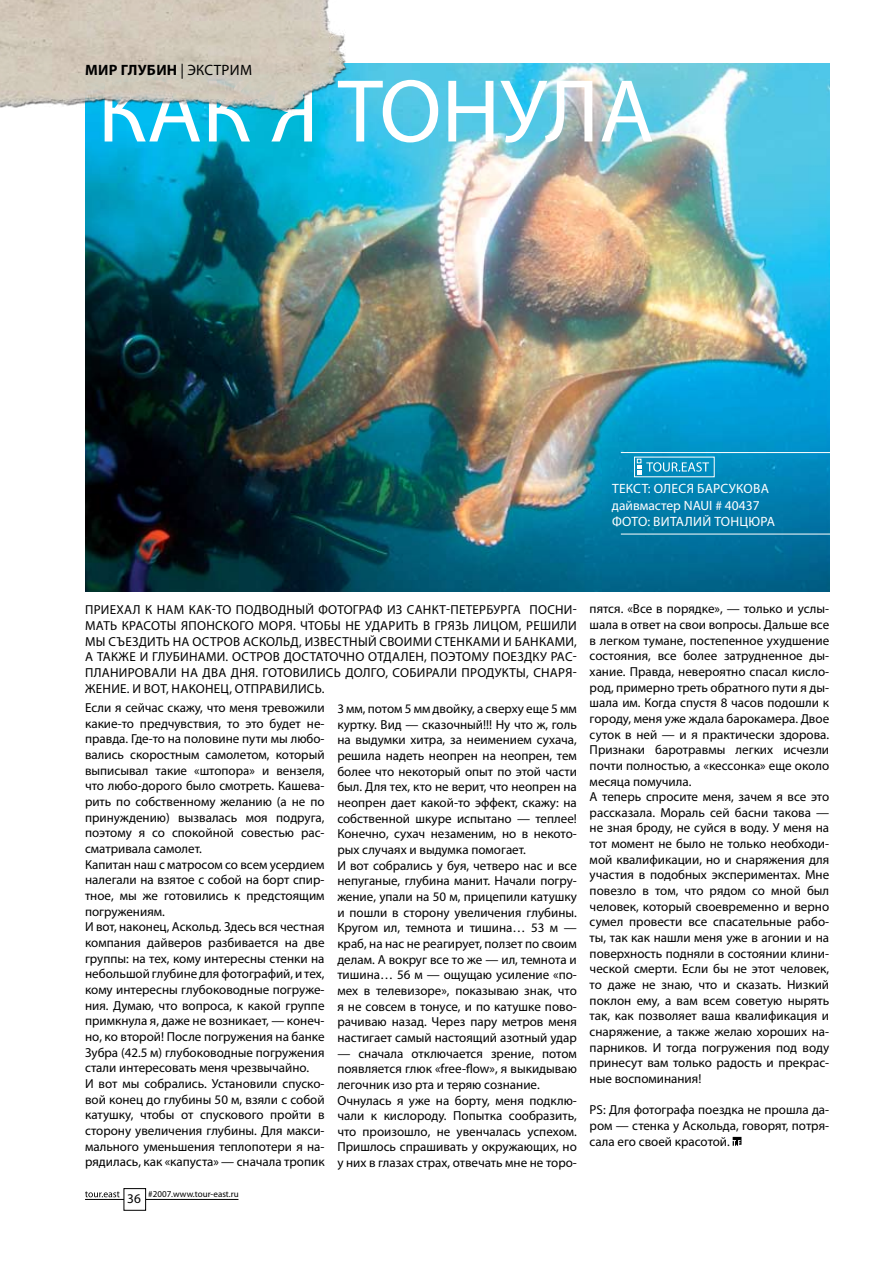
<style>
.page{position:relative;width:893px;height:1263px;background:#fff}
.page>*{position:absolute;margin:0;border:0;box-sizing:border-box;transform-origin:0 0}
.t1{font:90px "Myriad Pro";color:#fff}
.t2{font:700 15px "Myriad Pro";color:#000}
.t3{font:15px "Myriad Pro";letter-spacing:.02em;color:#000}
.t4{font:13.5px "Myriad Pro";color:#fff}
.t5{font:13.5px "Myriad Pro";letter-spacing:.02em;color:#fff}
.t6{font:13.35px "Myriad Pro";color:#000}
.t7{font:13.05px/15.6px "Myriad Pro";color:#000}
.t8{font:9px "Myriad Pro";color:#000}
</style>
<div class="page">
<img style="left:85px;top:64px;width:744px;height:527px">
<svg style="left:733px;top:1137px;width:8px;height:9px"></svg>
<svg style="left:637px;top:459px;width:72px;height:16px"></svg>
<hr style="left:621px;top:452px;width:263px;height:1px;background:#fff">
<hr style="left:621px;top:534px;width:263px;height:1px;background:#fff">
<img style="left:0;top:0;width:356px;height:120px">
<hr style="left:85px;top:1199px;width:153px;height:1px;background:#000">
<svg style="left:85px;top:1191px;width:35px;height:6px"></svg>
<div style="left:124px;top:1188px;width:22px;height:22px;background:#fff"></div>
<div style="left:124px;top:1188px;width:22px;height:22px;border:1px solid #000"></div>
<p class="t2" style="left:85px;top:60px;width:46px">МИР ГЛУБИН</p>
<p class="t3" style="left:180px;top:61px;width:73px">| ЭКСТРИМ</p>
<h1 class="t1" style="left:98px;top:56px;width:558px">КАК Я ТОНУЛА</h1>
<p class="t4" style="left:612px;top:481px;width:60px">ТЕКСТ: Олеся</p>
<p class="t4" style="left:697px;top:481px;width:17px">Барсукова</p>
<p class="t4" style="left:612px;top:497px;width:80px">дайвмастер NAUI</p>
<p class="t4" style="left:715px;top:497px;width:46px"># 40437</p>
<p class="t4" style="left:612px;top:513px;width:58px">ФОТО: Виталий</p>
<p class="t5" style="left:714px;top:513px;width:62px">ТОНЦЮРА</p>
<p class="t7" style="left:85px;top:602px;width:18px">Приехал</p>
<p class="t7" style="left:145px;top:602px;width:22px">к нам</p>
<p class="t7" style="left:189px;top:602px;width:57px">как-топодводный</p>
<p class="t7" style="left:319px;top:602px;width:9px">фотограф</p>
<p class="t7" style="left:387px;top:602px;width:37px">из Санкт</p>
<p class="t7" style="left:446px;top:602px;width:21px">-Петербурга</p>
<p class="t7" style="left:529px;top:602px;width:10px">посни</p>
<p class="t7" style="left:573px;top:602px;width:6px">-</p>
<p class="t7" style="left:85px;top:618px;width:10px">мат</p>
<p class="t7" style="left:110px;top:618px;width:21px">ь красоты</p>
<p class="t7" style="left:181px;top:618px;width:17px">Японского</p>
<p class="t7" style="left:258px;top:618px;width:10px">моря</p>
<p class="t7" style="left:293px;top:618px;width:16px">. Чтобы</p>
<p class="t7" style="left:345px;top:618px;width:29px">не ударит</p>
<p class="t7" style="left:411px;top:618px;width:73px">ь вгрязь лицом</p>
<p class="t7" style="left:519px;top:618px;width:17px">, решили</p>
<p class="t7" style="left:85px;top:633px;width:117px">мы съездить на остров</p>
<p class="t7" style="left:243px;top:633px;width:17px">Аскол</p>
<p class="t7" style="left:283px;top:633px;width:46px">ьд, известный</p>
<p class="t7" style="left:379px;top:633px;width:10px">своими</p>
<p class="t7" style="left:435px;top:633px;width:10px">стенками</p>
<p class="t7" style="left:503px;top:633px;width:21px">и банками</p>
<p class="t7" style="left:574px;top:633px;width:4px">,</p>
<p class="t7" style="left:85px;top:649px;width:21px">а также</p>
<p class="t7" style="left:140px;top:649px;width:22px">и глубинами</p>
<p class="t7" style="left:226px;top:649px;width:25px">. Остров</p>
<p class="t7" style="left:284px;top:649px;width:9px">достато</p>
<p class="t7" style="left:338px;top:649px;width:39px">чно отдален</p>
<p class="t7" style="left:424px;top:649px;width:16px">, поэтому</p>
<p class="t7" style="left:493px;top:649px;width:9px">пое</p>
<p class="t7" style="left:517px;top:649px;width:16px">здку</p>
<p class="t7" style="left:551px;top:649px;width:27px">рас -</p>
<p class="t7" style="left:85px;top:665px;width:10px">планировали</p>
<p class="t7" style="left:181px;top:665px;width:31px">на два</p>
<p class="t7" style="left:231px;top:665px;width:9px">дня</p>
<p class="t7" style="left:255px;top:665px;width:22px">. Готовилис</p>
<p class="t7" style="left:334px;top:665px;width:21px">ь долго</p>
<p class="t7" style="left:385px;top:665px;width:17px">, собирали</p>
<p class="t7" style="left:462px;top:665px;width:9px">продукты</p>
<p class="t7" style="left:526px;top:665px;width:16px">, снаря</p>
<p class="t7" style="left:573px;top:665px;width:6px">-</p>
<p class="t7" style="left:85px;top:680px;width:10px">жение</p>
<p class="t7" style="left:127px;top:680px;width:54px">. И вот, наконец</p>
<p class="t7" style="left:229px;top:680px;width:15px">, отправилис</p>
<p class="t7" style="left:315px;top:680px;width:11px">ь.</p>
<p class="t7" style="left:337px;top:700px;width:241px">3 мм, потом 5 мм двойку, а сверху еще 5 мм куртку. Вид — сказочный!!! Ну что ж, голь на выдумки хитра, за неимением сухача, решила надеть неопрен на неопрен, тем более что некоторый опыт по этой части был. Для тех, кто не верит, что неопрен на неопрен дает какой-то эффект, скажу: на собственной шкуре испытано — теплее!<br>Конечно, сухач незаменим, но в некото&shy;рых случаях и выдумка помогает.<br>И вот собрались у буя, четверо нас и все непуганые, глубина манит. Начали погру&shy;жение, упали на 50 м, прицепили катушку и пошли в сторону увеличения глубины.<br>Кругом ил, темнота и тишина… 53 м — краб, на нас не реагирует, ползет по своим делам. А вокруг все то же — ил, темнота и тишина… 56 м — ощущаю усиление «по&shy;мех в телевизоре», показываю знак, что я не совсем в тонусе, и по катушке пово&shy;рачиваю назад. Через пару метров меня настигает самый настоящий азотный удар</p>
<p class="t7" style="left:337px;top:1045px;width:241px">— сначала отключается зрение, потом появляется глюк «free-flow», я выкидываю легочник изо рта и теряю сознание.<br>Очнулась я уже на борту, меня подклю&shy;чали к кислороду. Попытка сообразить, что произошло, не увенчалась успехом.<br>Пришлось спрашивать у окружающих, но у них в глазах страх, отвечать мне не торо-</p>
<p class="t7" style="left:85px;top:700px;width:241px">Если я сейчас скажу, что меня тревожили какие-то предчувствия, то это будет не&shy;правда. Где-то на половине пути мы любо&shy;вались скоростным самолетом, который выписывал такие «штопора» и вензеля, что любо-дорого было смотреть. Кашева&shy;рить по собственному желанию (а не по принуждению) вызвалась моя подруга, поэтому я со спокойной совестью рас&shy;сматривала самолет.<br>Капитан наш с матросом со всем усердием налегали на взятое с собой на борт спир&shy;тное, мы же готовились к предстоящим погружениям.<br>И вот, наконец, Аскольд. Здесь вся честная компания дайверов разбивается на две группы: на тех, кому интересны стенки на небольшой глубине для фотографий, и тех, кому интересны глубоководные погруже&shy;ния. Думаю, что вопроса, к какой группе примкнула я, даже не возникает, — конеч&shy;но, ко второй! После погружения на банке Зубра (42.5 м) глубоководные погружения стали интересовать меня чрезвычайно.<br>И вот мы собрались. Установили спуско&shy;вой конец до глубины 50 м, взяли с собой катушку, чтобы от спускового пройти в сторону увеличения глубины. Для макси&shy;мального уменьшения теплопотери я на&shy;рядилась, как «капуста» — сначала тропик</p>
<p class="t6" style="left:127px;top:1190px;width:15px">36</p>
<p class="t8" style="left:148px;top:1188px;width:92px">#2007.www.tour-east.ru</p>
<p class="t7" style="left:590px;top:601px;width:241px">пятся. «Все в порядке», — только и услы&shy;шала в ответ на свои вопросы. Дальше все в легком тумане, постепенное ухудшение состояния, все более затрудненное ды&shy;хание. Правда, невероятно спасал кисло&shy;род, примерно треть обратного пути я ды&shy;шала им. Когда спустя 8 часов подошли к городу, меня уже ждала барокамера. Двое суток в ней — и я практически здорова.<br>Признаки баротравмы легких исчезли почти полностью, а «кессонка» еще около месяца помучила.<br>А теперь спросите меня, зачем я все это рассказала. Мораль сей басни такова — не зная броду, не суйся в воду. У меня на тот момент не было не только необходи&shy;мой квалификации, но и снаряжения для участия в подобных экспериментах. Мне повезло в том, что рядом со мной был человек, который своевременно и верно сумел провести все спасательные рабо&shy;ты, так как нашли меня уже в агонии и на поверхность подняли в состоянии клини&shy;ческой смерти. Если бы не этот человек, то даже не знаю, что и сказать. Низкий поклон ему, а вам всем советую нырять так, как позволяет ваша квалификация и снаряжение, а также желаю хороших на&shy;парников. И тогда погружения под воду принесут вам только радость и прекрас&shy;ные воспоминания!</p>
<p class="t7" style="left:590px;top:1102px;width:241px;text-align:justify">PS: Для фотографа поездка не прошла да&shy;ром — стенка у Аскольда, говорят, потря&shy;сала его своей красотой.</p>
</div>
